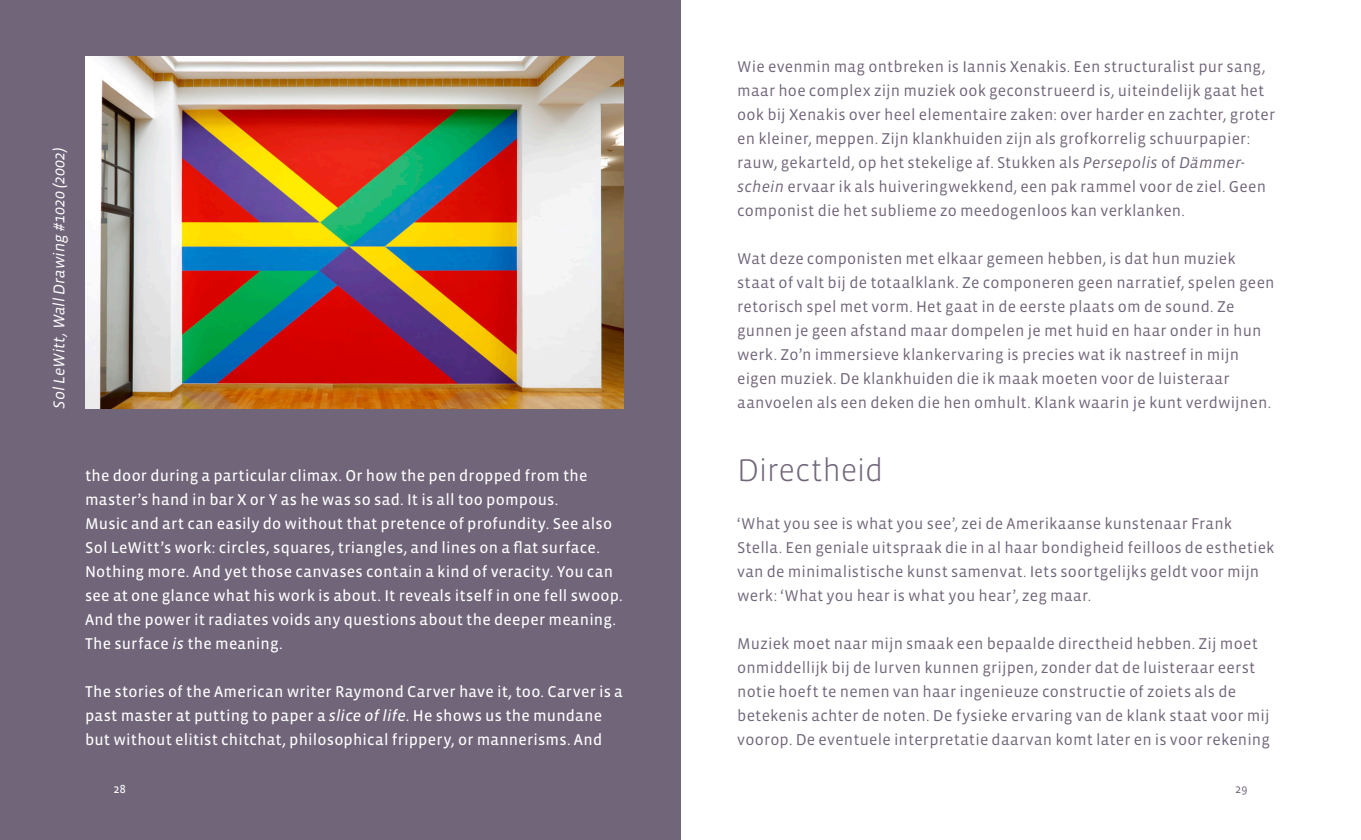
<style>
.page{position:relative;width:1361px;height:840px;background:#fff}
.page>*{position:absolute;margin:0;border:0;box-sizing:border-box;transform-origin:0 0}
.t1{font:300 32px "Vista Sans OT";letter-spacing:-.01em;color:#706579}
.t2{font:16px/24px "Vista Sans OT";letter-spacing:.015em;color:#706579}
.t3{font:16px/24px "Vista Sans OT";letter-spacing:.015em;color:#fff}
.t4{font:italic 16px "Vista Sans OT";color:#fff}
.t5{font:12px "Vista Sans OT";color:#fff}
.t6{font:12px "Vista Sans OT";color:#706579}
.s1{font-style:italic}
</style>
<div class="page">
<div style="left:0;top:0;width:680px;height:839px;background:#706579"></div>
<img style="left:85px;top:57px;width:539px;height:351px">
<p class="t4" style="left:51px;top:408px;width:263px;rotate:-90deg">Sol LeWitt, Wall Drawing #1020 (2002)</p>
<p class="t2" style="left:737px;top:55px;width:539px">Wie evenmin mag ontbreken is Iannis Xenakis. Een structuralist pur sang, maar hoe complex zijn muziek ook geconstrueerd is, uiteindelijk gaat het ook bij Xenakis over heel elementaire zaken: over harder en zachter, groter en kleiner, meppen. Zijn klankhuiden zijn als grofkorrelig schuurpapier: rauw, gekarteld, op het stekelige af. Stukken als <span class="s1">Persepolis</span> of <span class="s1">Dämmer&shy;schein</span> ervaar ik als huiveringwekkend, een pak rammel voor de ziel. Geen componist die het sublieme zo meedogenloos kan verklanken.</p>
<p class="t2" style="left:737px;top:247px;width:539px">Wat deze componisten met elkaar gemeen hebben, is dat hun muziek staat of valt bij de totaalklank. Ze componeren geen narratief, spelen geen retorisch spel met vorm. Het gaat in de eerste plaats om de sound. Ze gunnen je geen afstand maar dompelen je met huid en haar onder in hun werk. Zo’n immersieve klankervaring is precies wat ik nastreef in mijn eigen muziek. De klankhuiden die ik maak moeten voor de luisteraar aanvoelen als een deken die hen omhult. Klank waarin je kunt verdwijnen.</p>
<p class="t3" style="left:85px;top:463px;width:539px">the door during a particular climax. Or how the pen dropped from the master’s hand in bar X or Y as he was so sad. It is all too pompous.<br>Music and art can easily do without that pretence of profundity. See also Sol LeWitt’s work: circles, squares, triangles, and lines on a flat surface.<br>Nothing more. And yet those canvases contain a kind of veracity. You can see at one glance what his work is about. It reveals itself in one fell swoop.<br>And the power it radiates voids any questions about the deeper meaning.<br>The surface <span class="s1">is</span> the meaning.</p>
<p class="t3" style="left:85px;top:679px;width:539px">The stories of the American writer Raymond Carver have it, too. Carver is a past master at putting to paper a <span class="s1">slice of life</span>. He shows us the mundane but without elitist chitchat, philosophical frippery, or mannerisms. And</p>
<h1 class="t1" style="left:737px;top:453px;width:148px">Directheid</h1>
<p class="t2" style="left:737px;top:511px;width:539px">‘What you see is what you see’, zei de Amerikaanse kunstenaar Frank Stella. Een geniale uitspraak die in al haar bondigheid feilloos de esthetiek van de minimalistische kunst samenvat. Iets soortgelijks geldt voor mijn werk: ‘What you hear is what you hear’, zeg maar.</p>
<p class="t2" style="left:737px;top:631px;width:534px">Muziek moet naar mijn smaak een bepaalde directheid hebben. Zij moet onmiddellijk bij de lurven kunnen grijpen, zonder dat de luisteraar eerst notie hoeft te nemen van haar ingenieuze constructie of zoiets als de betekenis achter de noten. De fysieke ervaring van de klank staat voor mij voorop. De eventuele interpretatie daarvan komt later en is voor rekening</p>
<p class="t5" style="left:113px;top:782px;width:14px">28</p>
<p class="t6" style="left:1235px;top:782px;width:14px">29</p>
</div>
